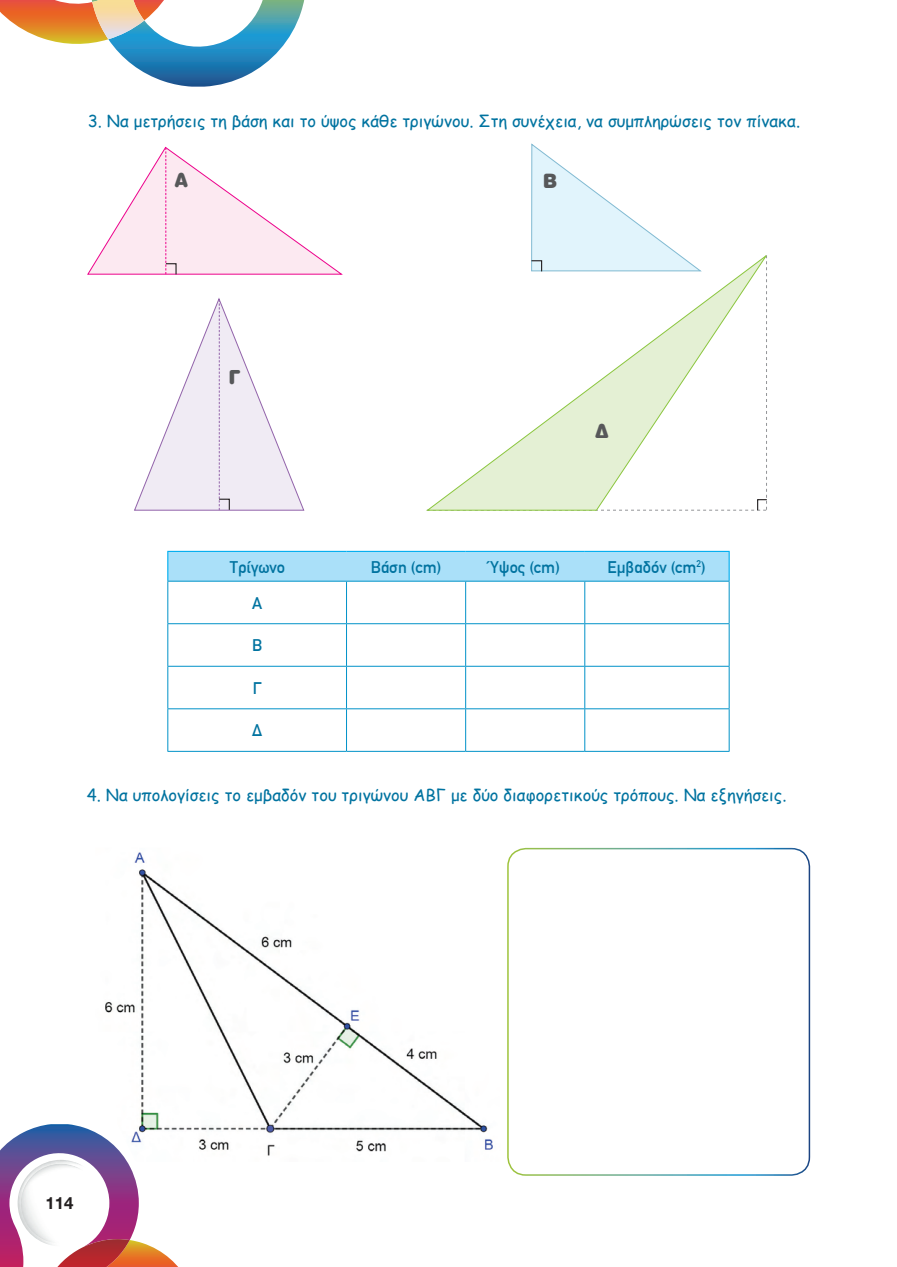
<style>
.page{position:relative;width:897px;height:1267px;background:#fff}
.page>*{position:absolute;margin:0;border:0;box-sizing:border-box;transform-origin:0 0}
.t1{font:800 19.5px "CF Smooth";color:#57585a}
.t2{font:700 18px "CF Helvetica";color:#231f20}
.t3{font:16.5px "Comic Sans MS";color:#0073a0}
.t4{font:16.5px "CF Din";color:#0073a0}
</style>
<div class="page">
<div style="left:167px;top:551px;width:562px;height:29px;background:#aae0f9"></div>
<hr style="left:167px;top:580px;width:179px;height:1px;background:#0092c8">
<hr style="left:167px;top:581px;width:1px;height:42px;background:#0092c8">
<hr style="left:346px;top:580px;width:119px;height:1px;background:#0092c8">
<hr style="left:346px;top:581px;width:1px;height:42px;background:#0092c8">
<hr style="left:465px;top:580px;width:119px;height:1px;background:#0092c8">
<hr style="left:465px;top:581px;width:1px;height:42px;background:#0092c8">
<hr style="left:584px;top:580px;width:145px;height:1px;background:#0092c8">
<hr style="left:584px;top:581px;width:1px;height:42px;background:#0092c8">
<hr style="left:728px;top:581px;width:1px;height:42px;background:#0092c8">
<hr style="left:167px;top:623px;width:179px;height:1px;background:#0092c8">
<hr style="left:167px;top:624px;width:1px;height:42px;background:#0092c8">
<hr style="left:346px;top:623px;width:119px;height:1px;background:#0092c8">
<hr style="left:346px;top:624px;width:1px;height:42px;background:#0092c8">
<hr style="left:465px;top:623px;width:119px;height:1px;background:#0092c8">
<hr style="left:465px;top:624px;width:1px;height:42px;background:#0092c8">
<hr style="left:584px;top:623px;width:145px;height:1px;background:#0092c8">
<hr style="left:584px;top:624px;width:1px;height:42px;background:#0092c8">
<hr style="left:728px;top:624px;width:1px;height:42px;background:#0092c8">
<hr style="left:167px;top:666px;width:179px;height:1px;background:#0092c8">
<hr style="left:167px;top:666px;width:1px;height:42px;background:#0092c8">
<hr style="left:346px;top:666px;width:119px;height:1px;background:#0092c8">
<hr style="left:346px;top:666px;width:1px;height:42px;background:#0092c8">
<hr style="left:465px;top:666px;width:119px;height:1px;background:#0092c8">
<hr style="left:465px;top:666px;width:1px;height:42px;background:#0092c8">
<hr style="left:584px;top:666px;width:145px;height:1px;background:#0092c8">
<hr style="left:584px;top:666px;width:1px;height:42px;background:#0092c8">
<hr style="left:728px;top:666px;width:1px;height:42px;background:#0092c8">
<hr style="left:167px;top:708px;width:179px;height:1px;background:#0092c8">
<hr style="left:167px;top:709px;width:1px;height:42px;background:#0092c8">
<hr style="left:346px;top:708px;width:119px;height:1px;background:#0092c8">
<hr style="left:346px;top:709px;width:1px;height:42px;background:#0092c8">
<hr style="left:465px;top:708px;width:119px;height:1px;background:#0092c8">
<hr style="left:465px;top:709px;width:1px;height:42px;background:#0092c8">
<hr style="left:584px;top:708px;width:145px;height:1px;background:#0092c8">
<hr style="left:584px;top:709px;width:1px;height:42px;background:#0092c8">
<hr style="left:728px;top:709px;width:1px;height:42px;background:#0092c8">
<hr style="left:167px;top:751px;width:179px;height:1px;background:#0092c8">
<hr style="left:346px;top:751px;width:119px;height:1px;background:#0092c8">
<hr style="left:465px;top:751px;width:119px;height:1px;background:#0092c8">
<hr style="left:584px;top:751px;width:145px;height:1px;background:#0092c8">
<svg style="left:87px;top:146px;width:256px;height:129px"></svg>
<svg style="left:134px;top:298px;width:171px;height:213px"></svg>
<svg style="left:426px;top:143px;width:341px;height:368px"></svg>
<div style="left:507px;top:847px;width:303px;height:328px;border:2px solid #fff;border-radius:18px"></div>
<img style="left:105px;top:852px;width:388px;height:304px">
<svg style="left:0;top:0;width:305px;height:87px"></svg>
<svg style="left:0;top:1124px;width:189px;height:143px"></svg>
<p class="t3" style="left:88px;top:109px;width:713px">3. Να μετρήσεις τη βάση και το ύψος κάθε τριγώνου. Στη συνέχεια, να συμπληρώσεις τον πίνακα.</p>
<p class="t1" style="left:174px;top:168px;width:15px">Α</p>
<p class="t1" style="left:543px;top:168px;width:16px">Β</p>
<p class="t1" style="left:228px;top:365px;width:13px">Γ</p>
<p class="t1" style="left:595px;top:419px;width:15px">Δ</p>
<p class="t4" style="left:230px;top:558px;width:57px">Τρίγωνο</p>
<p class="t4" style="left:370px;top:558px;width:72px">Βάση (cm)</p>
<p class="t4" style="left:490px;top:558px;width:71px">Ύψος (cm)</p>
<p class="t4" style="left:607px;top:558px;width:100px">Εμβαδόν (cm<sup>2</sup>)</p>
<p class="t4" style="left:252px;top:594px;width:12px">A</p>
<p class="t4" style="left:252px;top:636px;width:12px">Β</p>
<p class="t4" style="left:253px;top:679px;width:10px">Γ</p>
<p class="t4" style="left:252px;top:721px;width:12px">Δ</p>
<p class="t3" style="left:87px;top:782px;width:701px">4. Να υπολογίσεις το εμβαδόν του τριγώνου ΑΒΓ με δύο διαφορετικούς τρόπους. Να εξηγήσεις.</p>
<p class="t2" style="left:46px;top:1193px;width:30px">114</p>
</div>
